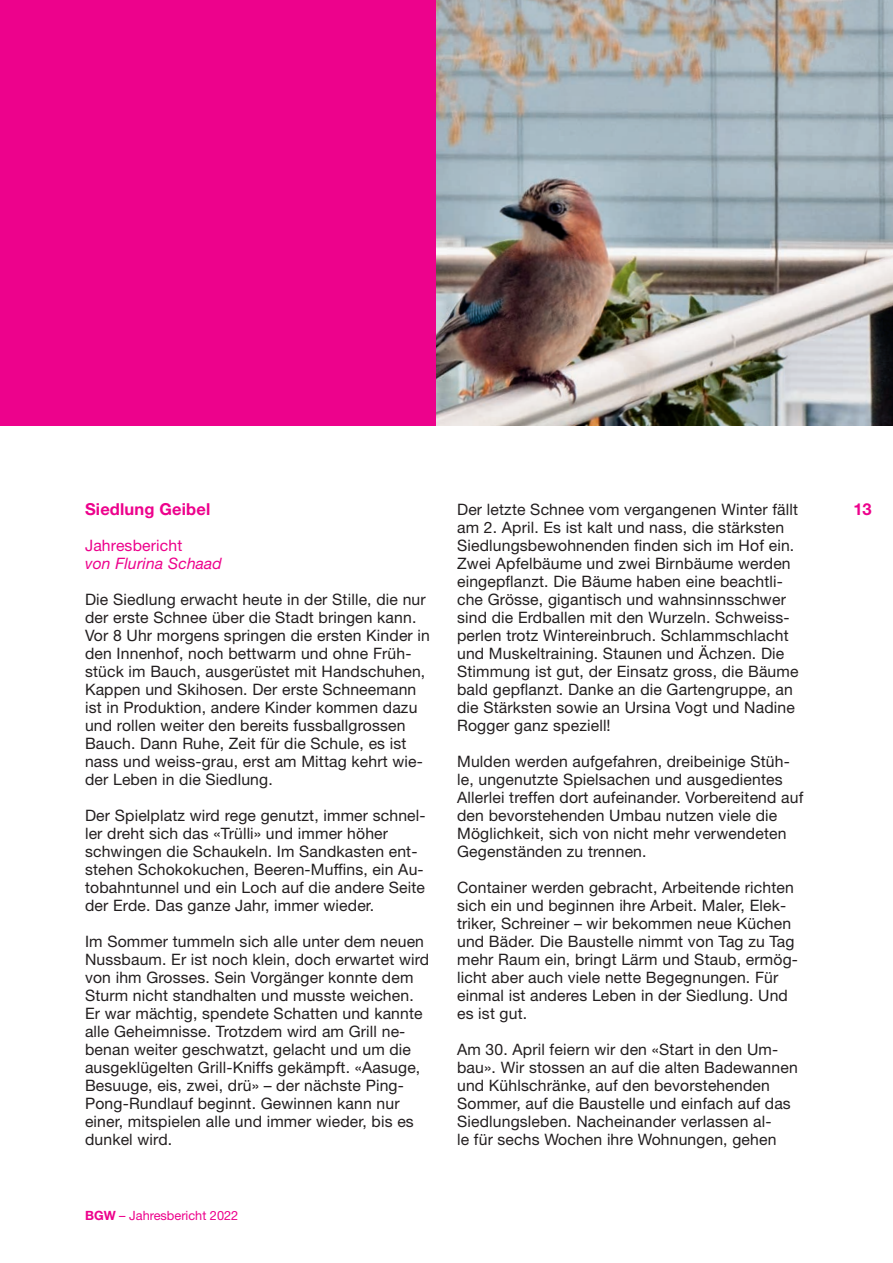
<style>
.page{position:relative;width:893px;height:1263px;background:#fff}
.page>*{position:absolute;margin:0;border:0;box-sizing:border-box;transform-origin:0 0}
.t1{font:700 16.5px "Helvetica Neue LT Std";letter-spacing:.01em;color:#ed028c}
.t2{font:15.75px/18px "Helvetica Neue LT Std";letter-spacing:.01em;color:#231f20}
.t3{font:italic 15.75px "Helvetica Neue LT Std";letter-spacing:.01em;color:#ed028c}
.t4{font:15.75px "Helvetica Neue LT Std";letter-spacing:.01em;color:#ed028c}
.t5{font:12.75px "Helvetica Neue LT Std";color:#ed028c}
.s1{font-weight:700}
</style>
<div class="page">
<div style="left:0;top:0;width:436px;height:425px;background:#ed028c"></div>
<img style="left:436px;top:0;width:457px;height:425px">
<p class="t1" style="left:85px;top:499px;width:127px">Siedlung Geibel</p>
<p class="t1" style="left:853px;top:499px;width:20px">13</p>
<p class="t4" style="left:85px;top:536px;width:99px">Jahresbericht</p>
<p class="t3" style="left:85px;top:554px;width:138px">von Flurina Schaad</p>
<p class="t2" style="left:85px;top:590px;width:346px">Die Siedlung erwacht heute in der Stille, die nur der erste Schnee über die Stadt bringen kann.<br>Vor 8 Uhr morgens springen die ersten Kinder in den Innenhof, noch bettwarm und ohne Früh&shy;stück im Bauch, ausgerüstet mit Handschuhen, Kappen und Skihosen. Der erste Schneemann ist in Produktion, andere Kinder kommen dazu und rollen weiter den bereits fussballgrossen Bauch. Dann Ruhe, Zeit für die Schule, es ist nass und weiss-grau, erst am Mittag kehrt wie&shy;der Leben in die Siedlung.</p>
<p class="t2" style="left:85px;top:806px;width:342px">Der Spielplatz wird rege genutzt, immer schnel&shy;ler dreht sich das «Trülli» und immer höher schwingen die Schaukeln. Im Sandkasten ent&shy;stehen Schokokuchen, Beeren-Muffins, ein Au&shy;tobahntunnel und ein Loch auf die andere Seite der Erde. Das ganze Jahr, immer wieder.</p>
<p class="t2" style="left:85px;top:932px;width:346px">Im Sommer tummeln sich alle unter dem neuen Nussbaum. Er ist noch klein, doch erwartet wird von ihm Grosses. Sein Vorgänger konnte dem Sturm nicht standhalten und musste weichen.<br>Er war mächtig, spendete Schatten und kannte alle Geheimnisse. Trotzdem wird am Grill ne&shy;benan weiter geschwatzt, gelacht und um die ausgeklügelten Grill-Kniffs gekämpft. «Aasuge, Besuuge, eis, zwei, drü» – der nächste Ping-Pong-Rundlauf beginnt. Gewinnen kann nur einer, mitspielen alle und immer wieder, bis es dunkel wird.</p>
<p class="t2" style="left:457px;top:500px;width:343px">Der letzte Schnee vom vergangenen Winter fällt am 2. April. Es ist kalt und nass, die stärksten Siedlungsbewohnenden finden sich im Hof ein.<br>Zwei Apfelbäume und zwei Birnbäume werden eingepflanzt. Die Bäume haben eine beachtli&shy;che Grösse, gigantisch und wahnsinnsschwer sind die Erdballen mit den Wurzeln. Schweiss&shy;perlen trotz Wintereinbruch. Schlammschlacht und Muskeltraining. Staunen und Ächzen. Die Stimmung ist gut, der Einsatz gross, die Bäume bald gepflanzt. Danke an die Gartengruppe, an die Stärksten sowie an Ursina Vogt und Nadine Rogger ganz speziell!</p>
<p class="t2" style="left:457px;top:752px;width:348px">Mulden werden aufgefahren, dreibeinige Stüh&shy;le, ungenutzte Spielsachen und ausgedientes Allerlei treffen dort aufeinander. Vorbereitend auf den bevorstehenden Umbau nutzen viele die Möglichkeit, sich von nicht mehr verwendeten Gegenständen zu trennen.</p>
<p class="t2" style="left:457px;top:878px;width:342px">Container werden gebracht, Arbeitende richten sich ein und beginnen ihre Arbeit. Maler, Elek&shy;triker, Schreiner – wir bekommen neue Küchen und Bäder. Die Baustelle nimmt von Tag zu Tag mehr Raum ein, bringt Lärm und Staub, ermög&shy;licht aber auch viele nette Begegnungen. Für einmal ist anderes Leben in der Siedlung. Und es ist gut.</p>
<p class="t2" style="left:457px;top:1040px;width:342px">Am 30. April feiern wir den «Start in den Um&shy;bau». Wir stossen an auf die alten Badewannen und Kühlschränke, auf den bevorstehenden Sommer, auf die Baustelle und einfach auf das Siedlungsleben. Nacheinander verlassen al-<br>le für sechs Wochen ihre Wohnungen, gehen</p>
<p class="t5" style="left:85px;top:1208px;width:155px"><span class="s1">BGW</span> – Jahresbericht 2022</p>
</div>
